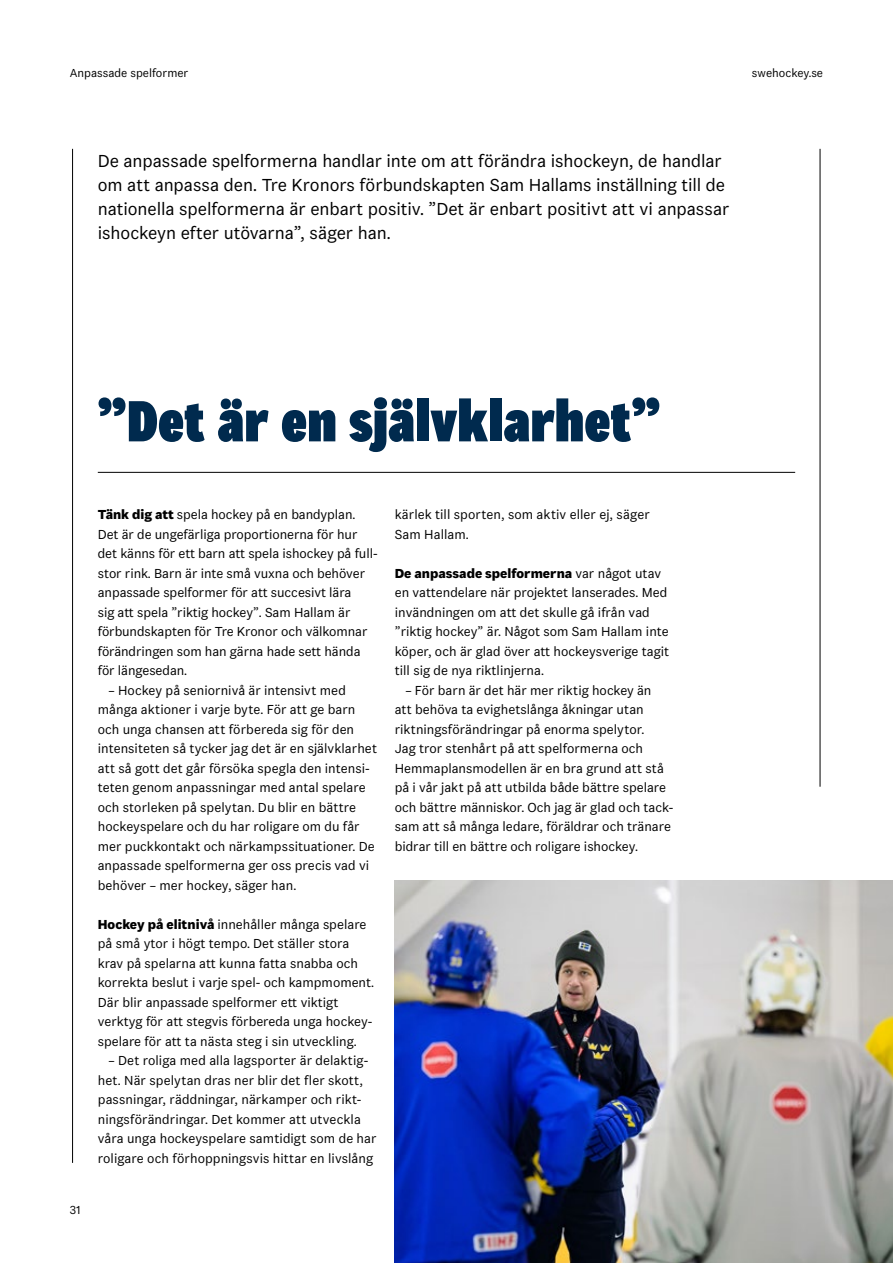
<style>
.page{position:relative;width:893px;height:1263px;background:#fff}
.page>*{position:absolute;margin:0;border:0;box-sizing:border-box;transform-origin:0 0}
.t1{font:60px "Flex Display 100 Black";letter-spacing:.015em;color:#002a4e}
.t2{font:18px/24px "Flex 70 Regular";letter-spacing:-.005em;color:#000}
.t3{font:13.5px/19.5px "Flex 70 Regular";color:#000}
.t4{font:13.5px "Flex 90 Bold";color:#000}
.t5{font:12px "Flex 70 Regular";color:#000}
.s1{font-family:"Flex 90 Bold"}
.s2{font-family:"Flex 70 Regular"}
</style>
<div class="page">
<img style="left:395px;top:880px;width:498px;height:383px">
<hr style="left:98px;top:472px;width:697px;height:1px;background:#000">
<hr style="left:72px;top:149px;width:1px;height:1014px;background:#000">
<hr style="left:820px;top:149px;width:1px;height:638px;background:#000">
<p class="t5" style="left:70px;top:66px;width:120px">Anpassade spelformer</p>
<p class="t5" style="left:752px;top:65px;width:73px">swehockey.se</p>
<p class="t2" style="left:98px;top:148px;width:633px">De anpassade spelformerna handlar inte om att förändra ishockeyn, de handlar om att anpassa den. Tre Kronors förbundskapten Sam Hallams inställning till de nationella spelformerna är enbart positiv. ”Det är enbart positivt att vi anpassar ishockeyn efter utövarna”, säger han.</p>
<h1 class="t1" style="left:98px;top:386px;width:564px">”Det är en självklarhet”</h1>
<p class="t5" style="left:70px;top:1202px;width:12px">31</p>
<p class="t3" style="left:98px;top:505px;width:281px"><span class="s1">Tänk dig att</span> spela hockey på en bandyplan.<br>Det är de ungefärliga proportionerna för hur det känns för ett barn att spela ishockey på full&shy;stor rink. Barn är inte små vuxna och behöver anpassade spelformer för att succesivt lära<br>sig att spela ”riktig hockey”. Sam Hallam är förbundskapten för Tre Kronor och välkomnar förändringen som han gärna hade sett hända för längesedan.</p>
<p class="t3" style="left:98px;top:680px;width:281px;text-indent:11px">– Hockey på seniornivå är intensivt med många aktioner i varje byte. För att ge barn och unga chansen att förbereda sig för den intensiteten så tycker jag det är en självklarhet att så gott det går försöka spegla den intensi&shy;teten genom anpassningar med antal spelare och storleken på spelytan. Du blir en bättre hockeyspelare och du har roligare om du får mer puckkontakt och närkampssituationer. De anpassade spelformerna ger oss precis vad vi behöver – mer hockey, säger han.</p>
<p class="t3" style="left:98px;top:914px;width:278px"><span class="s1">Hockey på elitnivå</span> innehåller många spelare på små ytor i högt tempo. Det ställer stora krav på spelarna att kunna fatta snabba och korrekta beslut i varje spel- och kampmoment.<br>Där blir anpassade spelformer ett viktigt verktyg för att stegvis förbereda unga hockey&shy;spelare för att ta nästa steg i sin utveckling.</p>
<p class="t3" style="left:98px;top:1050px;width:280px;text-indent:11px">– Det roliga med alla lagsporter är delaktig&shy;het. När spelytan dras ner blir det fler skott, passningar, räddningar, närkamper och rikt&shy;ningsförändringar. Det kommer att utveckla våra unga hockeyspelare samtidigt som de har roligare och förhoppningsvis hittar en livslång</p>
<p class="t3" style="left:395px;top:504px;width:257px">kärlek till sporten, som aktiv eller ej, säger<br>Sam Hallam.</p>
<p class="t4" style="left:395px;top:565px;width:268px">De anpassade spelformerna <span class="s2">var något utav</span></p>
<p class="t3" style="left:395px;top:582px;width:276px">en vattendelare när projektet lanserades. Med invändningen om att det skulle gå ifrån vad ”riktig hockey” är. Något som Sam Hallam inte köper, och är glad över att hockeysverige tagit till sig de nya riktlinjerna.</p>
<p class="t3" style="left:395px;top:680px;width:280px;text-indent:11px">– För barn är det här mer riktig hockey än<br>att behöva ta evighetslånga åkningar utan riktningsförändringar på enorma spelytor.<br>Jag tror stenhårt på att spelformerna och Hemmaplansmodellen är en bra grund att stå på i vår jakt på att utbilda både bättre spelare och bättre människor. Och jag är glad och tack&shy;sam att så många ledare, föräldrar och tränare bidrar till en bättre och roligare ishockey.</p>
</div>
